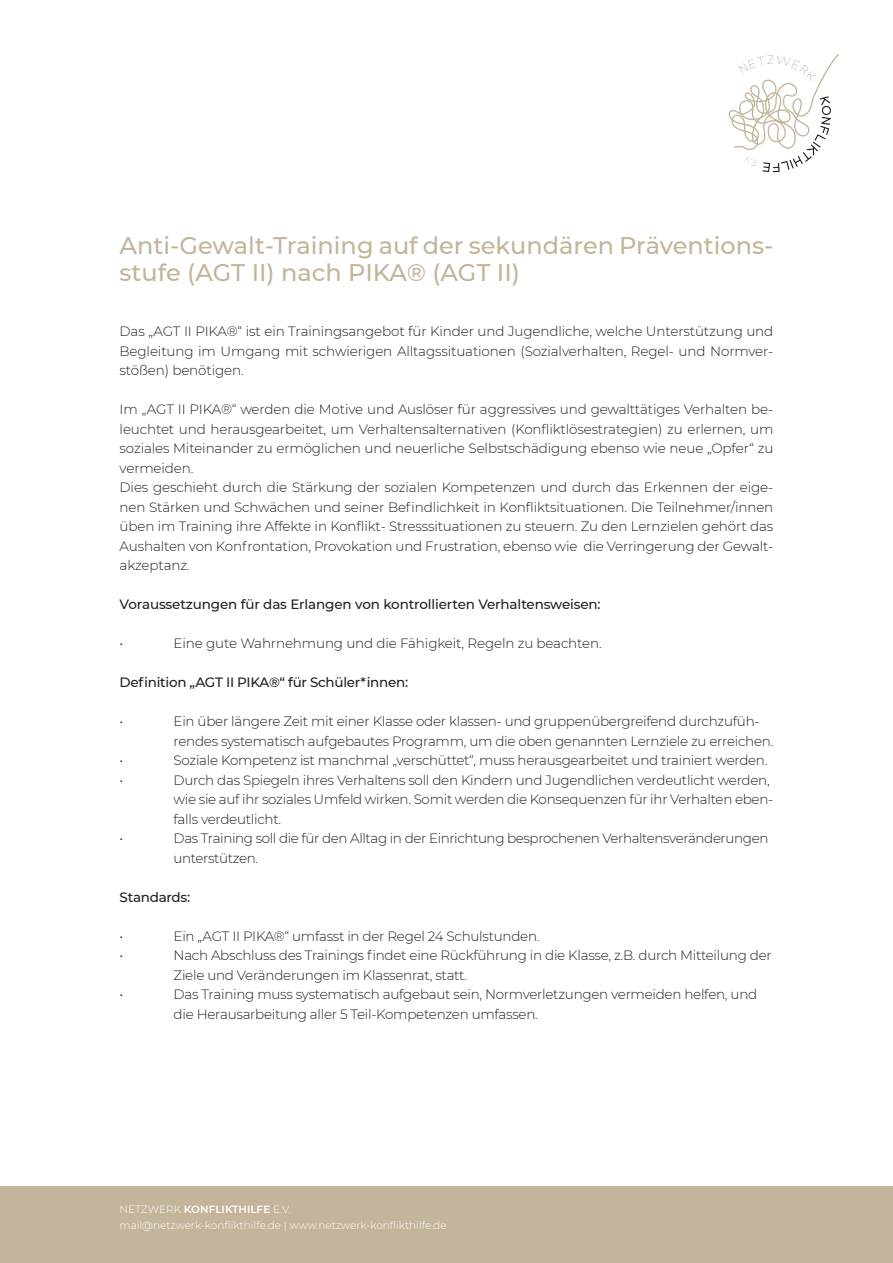
<style>
.page{position:relative;width:893px;height:1263px;background:#fff}
.page>*{position:absolute;margin:0;border:0;box-sizing:border-box;transform-origin:0 0}
.t1{font:500 24px/27px "Montserrat";color:#c3b49b}
.t2{font:300 13.5px/19.5px "Montserrat";letter-spacing:-.02em;color:#231f20;text-align:justify}
.t3{font:500 13.5px "Montserrat";letter-spacing:-.015em;color:#231f20}
.t4{font:300 10.5px "Montserrat";color:#fff}
.t5{font:600 10.5px "Montserrat";color:#fff}
.s1{font-weight:300}
</style>
<div class="page">
<svg style="left:728px;top:54px;width:111px;height:118px"></svg>
<div style="left:0;top:1186px;width:893px;height:77px;background:#c3b49b"></div>
<p class="t1" style="left:120px;top:231px;width:655px">Anti-Gewalt-Training auf der sekundären Präventions&shy;stufe (AGT II) nach PIKA® (AGT II)</p>
<p class="t2" style="left:120px;top:321px;width:655px">Das „AGT II PIKA®“ ist ein Trainingsangebot für Kinder und Jugendliche, welche Unterstützung und Begleitung im Umgang mit schwierigen Alltagssituationen (Sozialverhalten, Regel- und Normver&shy;stößen) benötigen.</p>
<p class="t2" style="left:120px;top:399px;width:655px">Im „AGT II PIKA®“ werden die Motive und Auslöser für aggressives und gewalttätiges Verhalten be&shy;leuchtet und herausgearbeitet, um Verhaltensalternativen (Konfliktlösestrategien) zu erlernen, um soziales Miteinander zu ermöglichen und neuerliche Selbstschädigung ebenso wie neue „Opfer“ zu vermeiden.</p>
<p class="t2" style="left:120px;top:477px;width:655px">Dies geschieht durch die Stärkung der sozialen Kompetenzen und durch das Erkennen der eige&shy;nen Stärken und Schwächen und seiner Befindlichkeit in Konfliktsituationen. Die Teilnehmer/innen üben im Training ihre Affekte in Konflikt- Stresssituationen zu steuern. Zu den Lernzielen gehört das Aushalten von Konfrontation, Provokation und Frustration, ebenso wie die Verringerung der Gewalt&shy;akzeptanz.</p>
<p class="t3" style="left:120px;top:595px;width:483px">Voraussetzungen für das Erlangen von kontrollierten Verhaltensweisen:</p>
<p class="t2" style="left:120px;top:633px;width:5px">•</p>
<p class="t2" style="left:174px;top:633px;width:430px">Eine gute Wahrnehmung und die Fähigkeit, Regeln zu beachten.</p>
<p class="t3" style="left:120px;top:673px;width:290px">Definition „AGT II PIKA®“ für Schüler*innen:</p>
<p class="t2" style="left:120px;top:711px;width:5px">•</p>
<p class="t2" style="left:174px;top:711px;width:588px">Ein über längere Zeit mit einer Klasse oder klassen- und gruppenübergreifend durchzufüh-</p>
<p class="t2" style="left:174px;top:731px;width:601px">rendes systematisch aufgebautes Programm, um die oben genannten Lernziele zu erreichen.</p>
<p class="t2" style="left:120px;top:750px;width:5px">•</p>
<p class="t2" style="left:174px;top:750px;width:595px">Soziale Kompetenz ist manchmal „verschüttet“, muss herausgearbeitet und trainiert werden.</p>
<p class="t2" style="left:120px;top:770px;width:5px">•</p>
<p class="t2" style="left:174px;top:770px;width:598px">Durch das Spiegeln ihres Verhaltens soll den Kindern und Jugendlichen verdeutlicht werden,</p>
<p class="t2" style="left:174px;top:789px;width:601px">wie sie auf ihr soziales Umfeld wirken. Somit werden die Konsequenzen für ihr Verhalten eben-</p>
<p class="t2" style="left:174px;top:809px;width:109px">falls verdeutlicht.</p>
<p class="t2" style="left:120px;top:828px;width:5px">•</p>
<p class="t2" style="left:174px;top:828px;width:596px">Das Training soll die für den Alltag in der Einrichtung besprochenen Verhaltensveränderungen</p>
<p class="t2" style="left:174px;top:848px;width:86px">unterstützen.</p>
<p class="t3" style="left:120px;top:887px;width:72px">Standards:</p>
<p class="t2" style="left:120px;top:926px;width:5px">•</p>
<p class="t2" style="left:174px;top:926px;width:367px">Ein „AGT II PIKA®“ umfasst in der Regel 24 Schulstunden.</p>
<p class="t2" style="left:120px;top:945px;width:5px">•</p>
<p class="t2" style="left:174px;top:945px;width:600px">Nach Abschluss des Trainings findet eine Rückführung in die Klasse, z.B. durch Mitteilung der</p>
<p class="t2" style="left:174px;top:965px;width:295px">Ziele und Veränderungen im Klassenrat, statt.</p>
<p class="t2" style="left:120px;top:984px;width:5px">•</p>
<p class="t2" style="left:174px;top:984px;width:585px">Das Training muss systematisch aufgebaut sein, Normverletzungen vermeiden helfen, und</p>
<p class="t2" style="left:174px;top:1004px;width:366px">die Herausarbeitung aller 5 Teil-Kompetenzen umfassen.</p>
<p class="t5" style="left:119px;top:1201px;width:173px"><span class="s1">NETZWERK</span> KONFLIKTHILFE <span class="s1">E.V.</span></p>
<p class="t4" style="left:119px;top:1218px;width:329px">mail@netzwerk-konflikthilfe.de | www.netzwerk-konflikthilfe.de</p>
</div>
